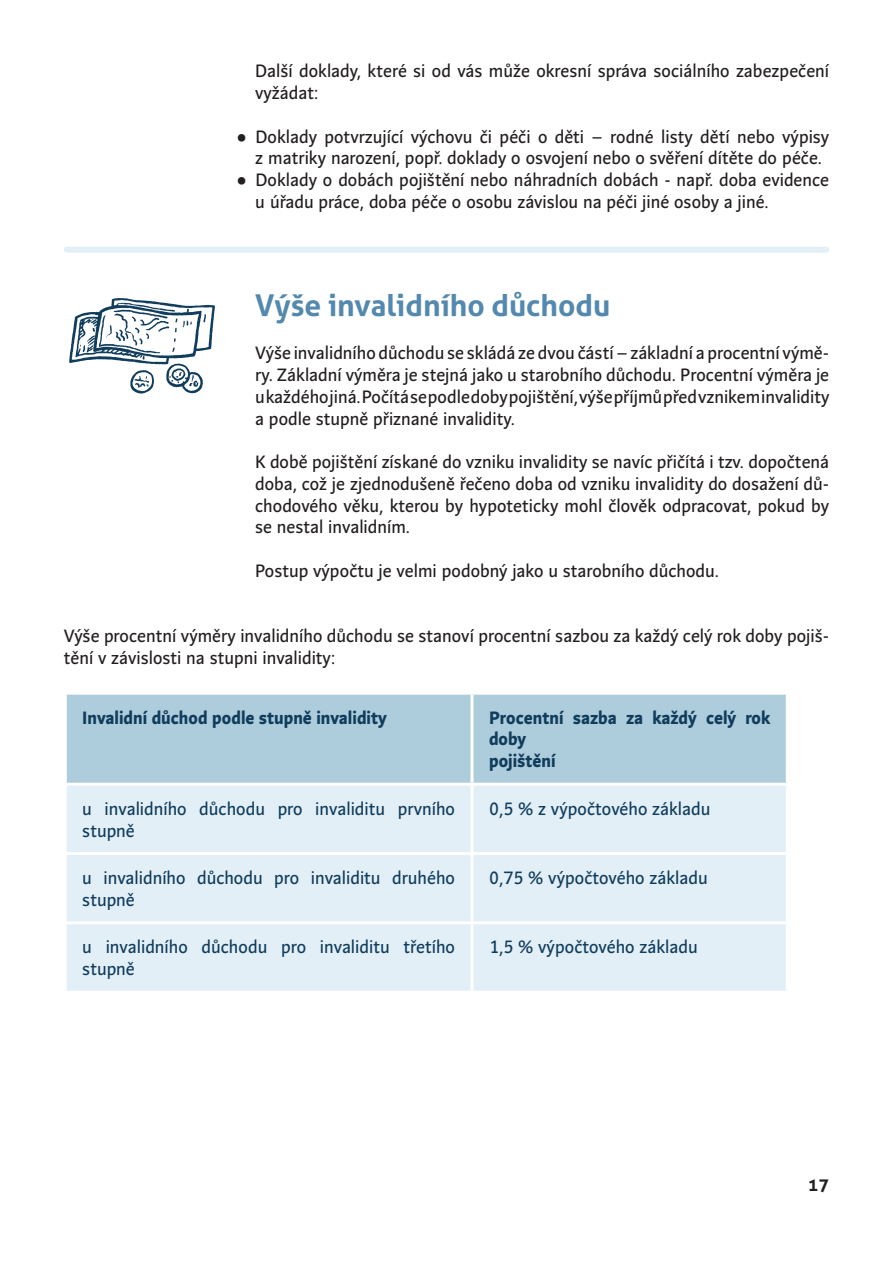
<style>
.page{position:relative;width:893px;height:1263px;background:#fff}
.page>*{position:absolute;margin:0;border:0;box-sizing:border-box;transform-origin:0 0}
.piktogramy{font:700 30px "Aller";color:#5389ae}
.text_piktogramy{font:17.7px/21.8px "Andulka Sans Text";color:#231f20;text-align:justify}
.text_odrážky{font:17.7px/21.8px "Andulka Sans Text";color:#231f20}
.text{font:17.7px/21.8px "Andulka Sans Text";color:#113d5d}
.text-2{font:17.7px/21.8px "Andulka Sans Text";color:#231f20}
.text-3{font:700 17.7px/21.8px "Andulka Sans Text";color:#113d5d}
.t1{font:700 17.7px "Aller";color:#231f20}
</style>
<div class="page">
<div style="left:67px;top:695px;width:719px;height:88px;background:#aecddc"></div>
<div style="left:67px;top:786px;width:719px;height:205px;background:#e2eff6"></div>
<hr style="left:470px;top:695px;width:3px;height:88px;background:#fff">
<hr style="left:470px;top:786px;width:3px;height:66px;background:#fff">
<hr style="left:64px;top:852px;width:408px;height:3px;background:#fff">
<hr style="left:472px;top:852px;width:317px;height:3px;background:#fff">
<hr style="left:470px;top:855px;width:3px;height:66px;background:#fff">
<hr style="left:64px;top:921px;width:408px;height:3px;background:#fff">
<hr style="left:472px;top:921px;width:317px;height:3px;background:#fff">
<hr style="left:470px;top:924px;width:3px;height:67px;background:#fff">
<img style="left:69px;top:298px;width:146px;height:96px">
<div style="left:67px;top:247px;width:759px;height:6px;background:#e2eff6"></div>
<p class="text_piktogramy" style="left:255px;top:60px;width:576px">Další doklady, které si od vás může okresní správa sociálního zabezpečení vyžádat:</p>
<p class="text_odrážky" style="left:255px;top:126px;width:576px;text-indent:-18px">• Doklady potvrzující výchovu či péči o děti – rodné listy dětí nebo výpisy z matriky narození, popř. doklady o osvojení nebo o svěření dítěte do péče.</p>
<p class="text_odrážky" style="left:255px;top:169px;width:576px;text-indent:-18px">• Doklady o dobách pojištění nebo náhradních dobách - např. doba evidence u úřadu práce, doba péče o osobu závislou na péči jiné osoby a jiné.</p>
<p class="piktogramy" style="left:255px;top:287px;width:357px">Výše invalidního důchodu</p>
<p class="text_piktogramy" style="left:255px;top:342px;width:576px">Výše invalidního důchodu se skládá ze dvou částí – základní a procentní výmě&shy;ry. Základní výměra je stejná jako u starobního důchodu. Procentní výměra je u každého jiná. Počítá se podle doby pojištění, výše příjmů před vznikem invalidity a podle stupně přiznané invalidity.</p>
<p class="text_piktogramy" style="left:255px;top:451px;width:576px">K době pojištění získané do vzniku invalidity se navíc přičítá i tzv. dopočtená doba, což je zjednodušeně řečeno doba od vzniku invalidity do dosažení dů&shy;chodového věku, kterou by hypoteticky mohl člověk odpracovat, pokud by se nestal invalidním.</p>
<p class="text_piktogramy" style="left:255px;top:560px;width:465px">Postup výpočtu je velmi podobný jako u starobního důchodu.</p>
<p class="text-2" style="left:64px;top:625px;width:767px">Výše procentní výměry invalidního důchodu se stanoví procentní sazbou za každý celý rok doby pojiš&shy;tění v závislosti na stupni invalidity:</p>
<p class="text-3" style="left:82px;top:707px;width:306px">Invalidní důchod podle stupně invalidity</p>
<p class="text-3" style="left:489px;top:707px;width:283px">Procentní sazba za každý celý rok doby</p>
<p class="text-3" style="left:489px;top:750px;width:68px">pojištění</p>
<p class="text" style="left:82px;top:798px;width:374px">u invalidního důchodu pro invaliditu prvního stupně</p>
<p class="text" style="left:489px;top:798px;width:223px">0,5 % z výpočtového základu</p>
<p class="text" style="left:82px;top:867px;width:374px">u invalidního důchodu pro invaliditu druhého stupně</p>
<p class="text" style="left:489px;top:867px;width:220px">0,75 % výpočtového základu</p>
<p class="text" style="left:82px;top:936px;width:374px">u invalidního důchodu pro invaliditu třetího stupně</p>
<p class="text" style="left:489px;top:936px;width:210px">1,5 % výpočtového základu</p>
<p class="t1" style="left:808px;top:1174px;width:23px">17</p>
</div>
